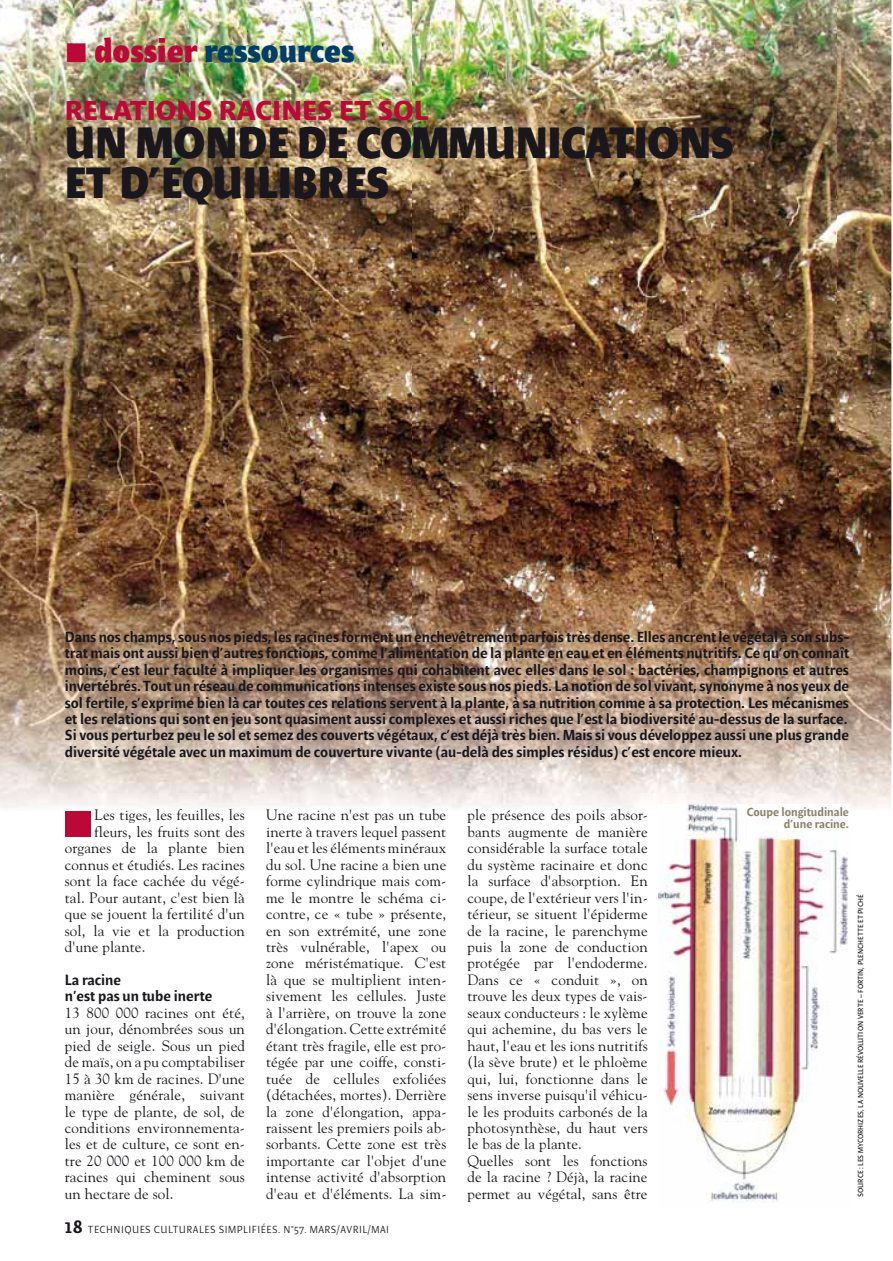
<style>
.page{position:relative;width:893px;height:1261px;background:#fff}
.page>*{position:absolute;margin:0;border:0;box-sizing:border-box;transform-origin:0 0}
.t1{font:700 44.8px/40.4px "Beret LT Std";letter-spacing:-.01em;color:#1a171c}
.t2{font:700 32.9px "Beret LT Std";color:#003e67}
.t3{font:700 26.95px "Bienvenue";color:#bc0836}
.t4{font:14.88px/16.4px "Goudy Std";letter-spacing:.01em;color:#1a171c;text-align:justify}
.t5{font:500 14.88px/16.4px "Beret LT Std";color:#1a171c}
.t6{font:14.88px "Goudy Std";color:#1c191d}
.t7{font:14.88px "Goudy Std";color:#1b191d}
.t8{font:500 11.9px/11.9px "Beret LT Std";color:#88836c;text-align:right}
.t9{font:10.5px "Beret LT Std";letter-spacing:.05em;color:#1a171c}
.t10{font:7.52px "Beret LT Std";color:#1a171c}
.t11{font:5.95px "Arial";color:#1a171c}
.s1{color:#bc0836}
.s2{color:#1d1a1e}
.s3{color:#1c191d}
.s4{font-weight:500;font-size:18.03px}
</style>
<div class="page">
<div style="left:65px;top:811px;width:25px;height:25px;background:#bc0836"></div>
<img style="left:0;top:0;width:891px;height:808px">
<img style="left:95px;top:37px;width:102px;height:26px">
<img style="left:205px;top:45px;width:149px;height:18px">
<img style="left:658px;top:804px;width:192px;height:399px">
<svg style="left:67px;top:43px;width:27px;height:20px"></svg>
<h2 class="t2" style="left:94px;top:37px;width:262px"><span class="s1">dossier</span> ressources</h2>
<h3 class="t3" style="left:65px;top:99px;width:365px">RELATIONS RACINES ET SOL</h3>
<h1 class="t1" style="left:65px;top:125px;width:671px">UN MONDE DE COMMUNICATIONS<br>ET D’ÉQUILIBRES</h1>
<p class="t11" style="left:848px;top:518px;width:9px;rotate:-90deg">FT</p>
<p class="t5" style="left:65px;top:629px;width:786px;text-align:justify">Dans nos champs, sous nos pieds, les racines forment un enchevêtrement parfois très dense. Elles ancrent le végétal à son subs&shy;trat mais ont aussi bien d’autres fonctions, comme l’alimentation de la plante en eau et en éléments nutritifs. Ce qu’on connaît moins, c’est leur faculté à impliquer les organismes qui cohabitent avec elles dans le sol : bactéries, champignons et autres invertébrés. Tout un réseau de communications intenses existe sous nos pieds. La notion de sol vivant, synonyme à nos yeux de sol fertile, s’exprime bien là car toutes ces relations servent à la plante, à sa nutrition comme à sa protection. Les mécanismes et les relations qui sont en jeu sont quasiment aussi complexes et aussi riches que l’est la biodiversité au-dessus de la surface.<br>Si vous perturbez peu le sol et semez des couverts végétaux, c’est déjà très bien. Mais si vous développez aussi une plus grande diversité végétale avec un maximum de couverture vivante (au-delà des simples résidus) c’est encore mieux.</p>
<p class="t7" style="left:125px;top:809px;width:6px">i</p>
<p class="t6" style="left:156px;top:809px;width:54px"><span class="s2">l f</span> ill</p>
<p class="t7" style="left:229px;top:809px;width:6px">l</p>
<p class="t4" style="left:95px;top:808px;width:152px"><span class="s3">L</span>es t ges, es eu es, es</p>
<p class="t4" style="left:94px;top:824px;width:152px">fleurs, les fruits sont des</p>
<p class="t4" style="left:65px;top:840px;width:182px">organes de la plante bien</p>
<p class="t4" style="left:65px;top:857px;width:182px">connus et étudiés. Les racines</p>
<p class="t4" style="left:65px;top:873px;width:182px">sont la face cachée du végé-</p>
<p class="t4" style="left:65px;top:890px;width:182px">tal. Pour autant, c'est bien là</p>
<p class="t4" style="left:65px;top:906px;width:182px">que se jouent la fertilité d'un</p>
<p class="t4" style="left:65px;top:923px;width:182px">sol, la vie et la production</p>
<p class="t4" style="left:65px;top:939px;width:82px">d'une plante.</p>
<p class="t5" style="left:65px;top:972px;width:149px">La racine<br>n'est pas un tube inerte</p>
<p class="t4" style="left:65px;top:1005px;width:182px">13 800 000 racines ont été, un jour, dénombrées sous un pied de seigle. Sous un pied de maïs, on a pu comptabiliser 15 à 30 km de racines. D'une manière générale, suivant le type de plante, de sol, de conditions environnementa&shy;les et de culture, ce sont en&shy;tre 20 000 et 100 000 km de racines qui cheminent sous un hectare de sol.</p>
<p class="t4" style="left:266px;top:808px;width:182px">Une racine n'est pas un tube inerte à travers lequel passent l'eau et les éléments minéraux du sol. Une racine a bien une forme cylindrique mais com&shy;me le montre le schéma ci&shy;contre, ce « tube » présente, en son extrémité, une zone très vulnérable, l'apex ou zone méristématique. C'est là que se multiplient inten&shy;sivement les cellules. Juste à l'arrière, on trouve la zone d'élongation. Cette extrémité étant très fragile, elle est pro&shy;tégée par une coiffe, consti&shy;tuée de cellules exfoliées (détachées, mortes). Derrière la zone d'élongation, appa&shy;raissent les premiers poils ab&shy;sorbants. Cette zone est très importante car l'objet d'une intense activité d'absorption d'eau et d'éléments. La sim-</p>
<p class="t4" style="left:467px;top:808px;width:182px;text-align:left">ple présence des poils absor&shy;bants augmente de manière considérable la surface totale du système racinaire et donc la surface d'absorption. En coupe, de l'extérieur vers l'in&shy;térieur, se situent l'épiderme de la racine, le parenchyme puis la zone de conduction protégée par l'endoderme.<br>Dans ce « conduit », on trouve les deux types de vais&shy;seaux conducteurs : le xylème qui achemine, du bas vers le haut, l'eau et les ions nutritifs (la sève brute) et le phloème qui, lui, fonctionne dans le sens inverse puisqu'il véhicu&shy;le les produits carbonés de la photosynthèse, du haut vers le bas de la plante.<br>Quelles sont les fonctions de la racine ? Déjà, la racine permet au végétal, sans être</p>
<p class="t9" style="left:65px;top:1225px;width:326px"><span class="s4">18</span> TECHNIQUES CULTURALES SIMPLIFIÉES. N°57. MARS/AVRIL/MAI</p>
<p class="t8" style="left:747px;top:806px;width:104px">Coupe longitudinale d’une racine.</p>
<p class="t10" style="left:857px;top:1196px;width:303px;rotate:-90deg">SOURCE : LES MYCORHIZES, LA NOUVELLE RÉVOLUTION VERTE – FORTIN, PLENCHETTE ET PICHÉ</p>
</div>
